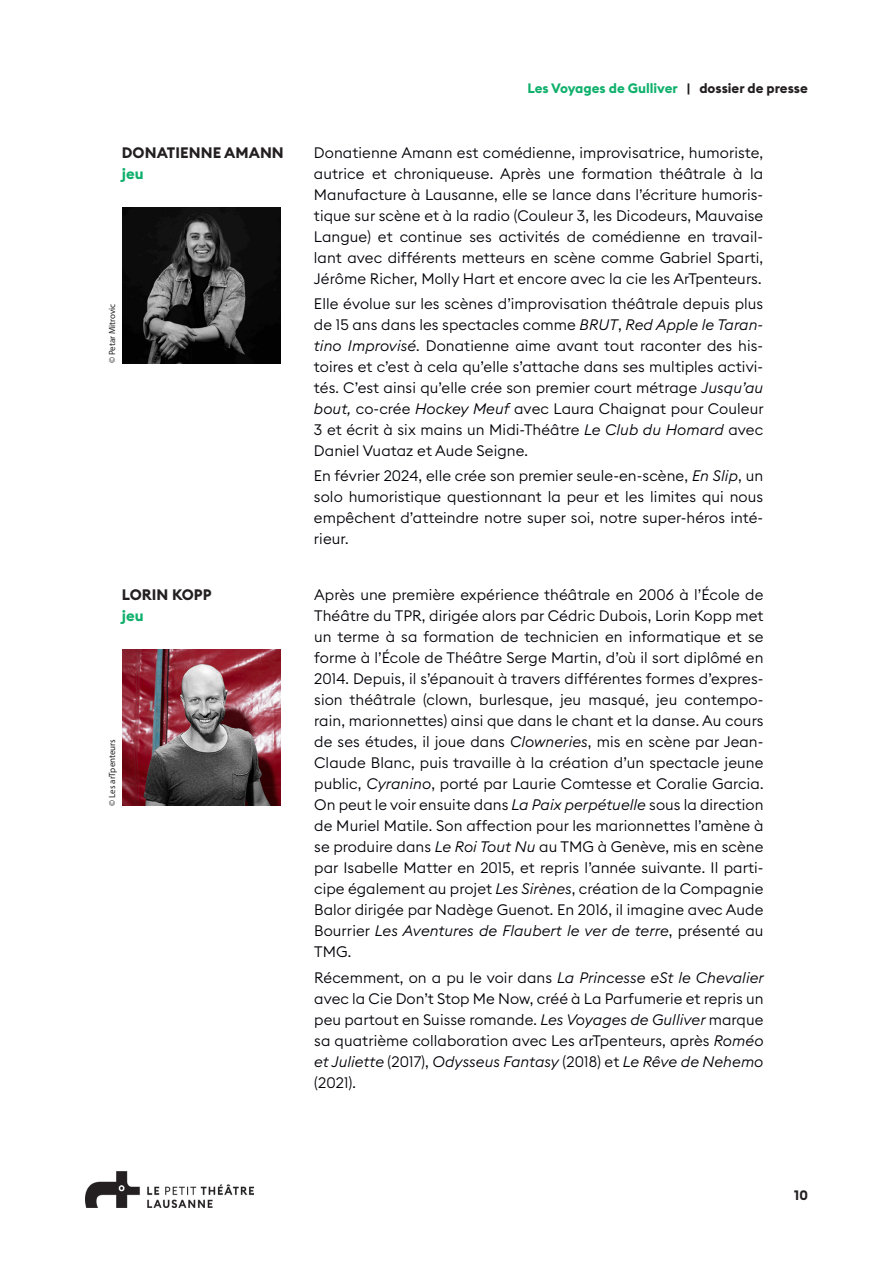
<style>
.page{position:relative;width:893px;height:1263px;background:#fff}
.page>*{position:absolute;margin:0;border:0;box-sizing:border-box;transform-origin:0 0}
.t1{font:300 15px/21px "Euclid Square";letter-spacing:.005em;color:#000007;text-align:justify}
.t2{font:700 15px "Euclid Square";letter-spacing:.005em;color:#231f20}
.t3{font:700 15px "Euclid Square";letter-spacing:.005em;color:#0fb06c}
.t4{font:700 13.5px "Euclid Square";color:#0fb06c}
.t5{font:700 13.5px "Euclid Square";color:#231f20}
.normal_programme_pédag{font:9px "Myriad Pro";color:#231f20}
.s1{color:#231f20}
.s2{font-style:italic}
</style>
<div class="page">
<img style="left:122px;top:650px;width:159px;height:156px">
<img style="left:122px;top:207px;width:159px;height:156px">
<img style="left:85px;top:1172px;width:169px;height:35px">
<p class="t2" style="left:122px;top:143px;width:163px">DONATIENNE AMANN</p>
<p class="t3" style="left:122px;top:164px;width:23px">jeu</p>
<p class="normal_programme_pédag" style="left:107px;top:363px;width:61px;rotate:-90deg">© Petar Mitrovic</p>
<p class="t2" style="left:122px;top:585px;width:91px">LORIN KOPP</p>
<p class="t3" style="left:122px;top:606px;width:23px">jeu</p>
<p class="normal_programme_pédag" style="left:107px;top:806px;width:68px;rotate:-90deg">© Les arTpenteurs</p>
<p class="t4" style="left:527px;top:79px;width:282px">Les Voyages de Gulliver <span class="s1">| dossier de presse</span></p>
<p class="t1" style="left:314px;top:142px;width:451px">Donatienne Amann est comédienne, improvisatrice, humoriste, autrice et chroniqueuse. Après une formation théâtrale à la Manufacture à Lausanne, elle se lance dans l’écriture humoris&shy;tique sur scène et à la radio (Couleur 3, les Dicodeurs, Mauvaise Langue) et continue ses activités de comédienne en travail&shy;lant avec différents metteurs en scène comme Gabriel Sparti, Jérôme Richer, Molly Hart et encore avec la cie les ArTpenteurs.</p>
<p class="t1" style="left:314px;top:293px;width:451px">Elle évolue sur les scènes d’improvisation théâtrale depuis plus de 15 ans dans les spectacles comme <span class="s2">BRUT</span>, <span class="s2">Red Apple le Taran&shy;tino Improvisé</span>. Donatienne aime avant tout raconter des his&shy;toires et c’est à cela qu’elle s’attache dans ses multiples activi&shy;tés. C’est ainsi qu’elle crée son premier court métrage <span class="s2">Jusqu’au bout,</span> co-crée <span class="s2">Hockey Meuf</span> avec Laura Chaignat pour Couleur 3 et écrit à six mains un Midi-Théâtre <span class="s2">Le Club du Homard</span> avec Daniel Vuataz et Aude Seigne.</p>
<p class="t1" style="left:314px;top:465px;width:451px">En février 2024, elle crée son premier seule-en-scène, <span class="s2">En Slip</span>, un solo humoristique questionnant la peur et les limites qui nous empêchent d’atteindre notre super soi, notre super-héros inté&shy;rieur.</p>
<p class="t1" style="left:314px;top:584px;width:451px">Après une première expérience théâtrale en 2006 à l’École de Théâtre du TPR, dirigée alors par Cédric Dubois, Lorin Kopp met un terme à sa formation de technicien en informatique et se forme à l’École de Théâtre Serge Martin, d’où il sort diplômé en 2014. Depuis, il s’épanouit à travers différentes formes d’expres&shy;sion théâtrale (clown, burlesque, jeu masqué, jeu contempo&shy;rain, marionnettes) ainsi que dans le chant et la danse. Au cours de ses études, il joue dans <span class="s2">Clowneries</span>, mis en scène par Jean-Claude Blanc, puis travaille à la création d’un spectacle jeune public, <span class="s2">Cyranino</span>, porté par Laurie Comtesse et Coralie Garcia.<br>On peut le voir ensuite dans <span class="s2">La Paix perpétuelle</span> sous la direction de Muriel Matile. Son affection pour les marionnettes l’amène à se produire dans <span class="s2">Le Roi Tout Nu</span> au TMG à Genève, mis en scène par Isabelle Matter en 2015, et repris l’année suivante. Il parti&shy;cipe également au projet <span class="s2">Les Sirènes</span>, création de la Compagnie Balor dirigée par Nadège Guenot. En 2016, il imagine avec Aude Bourrier <span class="s2">Les Aventures de Flaubert le ver de terre</span>, présenté au TMG.</p>
<p class="t1" style="left:314px;top:966px;width:451px">Récemment, on a pu le voir dans <span class="s2">La Princesse eSt le Chevalier </span>avec la Cie Don’t Stop Me Now, créé à La Parfumerie et repris un peu partout en Suisse romande. <span class="s2">Les Voyages de Gulliver</span> marque sa quatrième collaboration avec Les arTpenteurs, après <span class="s2">Roméo et Juliette</span> (2017), <span class="s2">Odysseus Fantasy</span> (2018) et <span class="s2">Le Rêve de Nehemo </span>(2021).</p>
<p class="t5" style="left:794px;top:1186px;width:15px">10</p>
</div>
